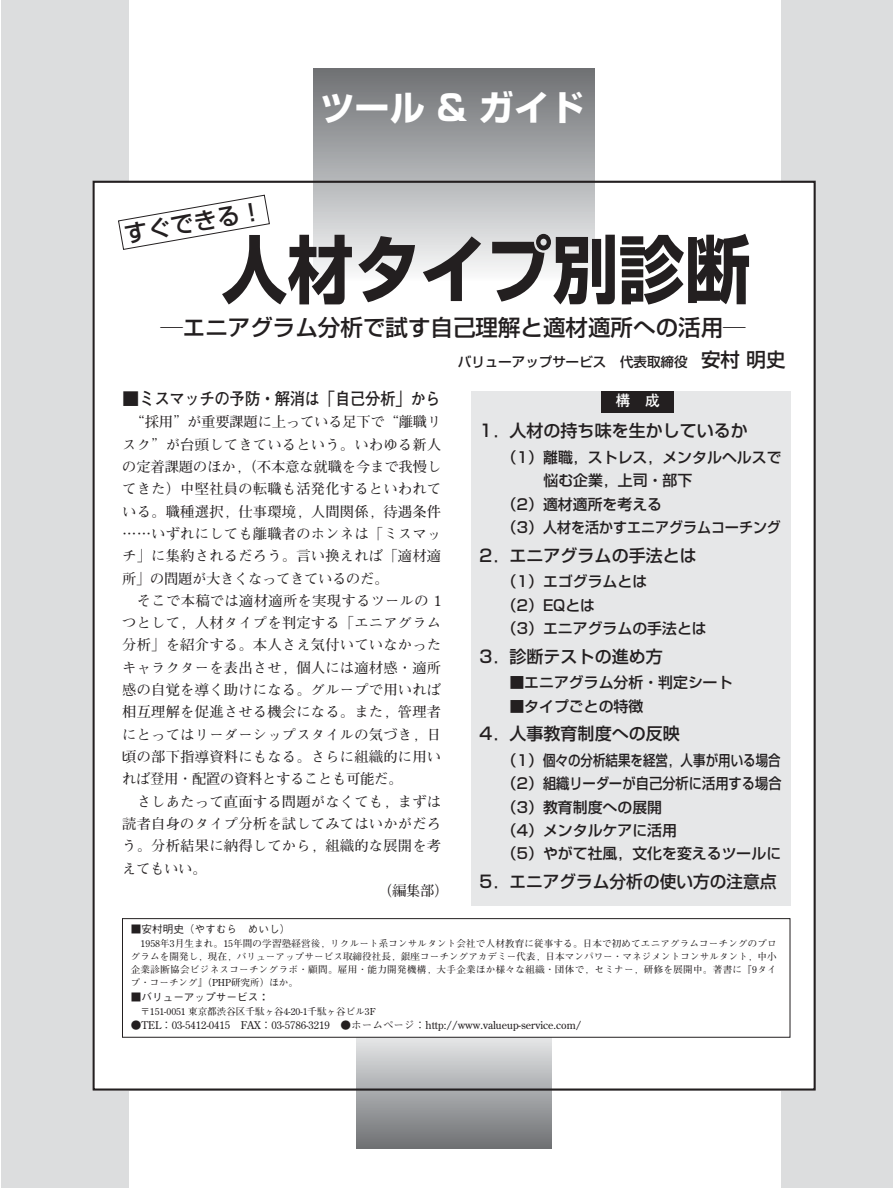
<style>
.page{position:relative;width:893px;height:1188px;background:#fff}
.page>*{position:absolute;margin:0;border:0;box-sizing:border-box;transform-origin:0 0}
.t1{font:700 73.5px "Shin Go";color:#231f20;scale:.9 1}
.t2{font:700 35.1px "Shin Go";color:#fff}
.t3{font:500 23.4px "Shin Go";color:#231f20}
.t4{font:500 22.5px "Shin Go";color:#231f20}
.t5{font:500 16.95px "Shin Go";color:#231f20}
.t6{font:700 16.95px "Futo Go B101";letter-spacing:-.03em;color:#231f20}
.t7{font:500 14.85px/23.4px "Shin Go";color:#231f20}
.t8{font:700 14.85px "Futo Go B101";color:#fff}
.t9{font:700 14.4px/22.4px "Futo Min A101";letter-spacing:.01em;color:#231f20;text-align:justify}
.t10{font:500 13.5px "Shin Go";color:#231f20}
.t11{font:700 10.65px "Futo Min A101";color:#231f20}
.t12{font:500 10.65px "Gothic BBB";color:#231f20}
.t13{font:700 9.6px/13.4px "Futo Min A101";color:#231f20;text-align:justify}
.s1{font-size:19.5px}
</style>
<div class="page">
<div style="left:1px;top:0;width:128px;height:1188px;background:#dcddde"></div>
<div style="left:781px;top:0;width:111px;height:1188px;background:#dcddde"></div>
<div style="left:92px;top:181px;width:723px;height:910px;background:#fff"></div>
<svg style="left:356px;top:1037px;width:196px;height:111px;background:#a5a6a9"></svg>
<div style="left:314px;top:68px;width:280px;height:213px;background:linear-gradient(to bottom,#6b6e71,#f7f8f9)"></div>
<div style="left:122px;top:918px;width:668px;height:119px;border:1px solid #231f20"></div>
<div style="left:471px;top:391px;width:319px;height:515px;background:#e6e7e8"></div>
<div style="left:601px;top:391px;width:73px;height:21px;background:#231f20"></div>
<svg style="left:118px;top:194px;width:152px;height:56px"></svg>
<h2 class="t2" style="left:320px;top:95px;width:266px">ツール &amp; ガイド</h2>
<h3 class="t3" style="left:123px;top:226px;width:142px;rotate:-10deg">すぐできる！</h3>
<h1 class="t1" style="left:221px;top:242px;width:589px">人材タイプ別診断</h1>
<h3 class="t4" style="left:160px;top:319px;width:586px">─エニアグラム分析で試す自己理解と適材適所への活用─</h3>
<p class="t6" style="left:122px;top:392px;width:320px">■ミスマッチの予防・解消は「自己分析」から</p>
<p class="t9" style="left:122px;top:413px;width:320px;text-indent:8px">“採用”が重要課題に上っている足下で“離職リスク”が台頭してきているという。いわゆる新人の定着課題のほか，（不本意な就職を今まで我慢してきた）中堅社員の転職も活発化するといわれている。職種選択，仕事環境，人間関係，待遇条件……いずれにしても離職者のホンネは「ミスマッチ」に集約されるだろう。言い換えれば「適材適所」の問題が大きくなってきているのだ。</p>
<p class="t9" style="left:122px;top:591px;width:320px;text-indent:15px">そこで本稿では適材適所を実現するツールの 1つとして，人材タイプを判定する「エニアグラム分析」を紹介する。本人さえ気付いていなかったキャラクターを表出させ，個人には適材感・適所感の自覚を導く助けになる。グループで用いれば相互理解を促進させる機会になる。また，管理者にとってはリーダーシップスタイルの気づき，日頃の部下指導資料にもなる。さらに組織的に用いれば登用・配置の資料とすることも可能だ。</p>
<p class="t9" style="left:137px;top:792px;width:306px">さしあたって直面する問題がなくても，まずは</p>
<p class="t9" style="left:122px;top:815px;width:320px">読者自身のタイプ分析を試してみてはいかがだろ</p>
<p class="t9" style="left:122px;top:837px;width:320px">う。分析結果に納得してから，組織的な展開を考</p>
<p class="t9" style="left:122px;top:859px;width:86px">えてもいい。</p>
<p class="t9" style="left:378px;top:882px;width:72px">（編集部）</p>
<p class="t10" style="left:458px;top:357px;width:329px">バリューアップサービス　代表取締役　<span class="s1">安村明史</span></p>
<p class="t8" style="left:615px;top:395px;width:46px">構　成</p>
<p class="t5" style="left:479px;top:425px;width:270px">1．人材の持ち味を生かしているか</p>
<p class="t7" style="left:502px;top:447px;width:281px">（1）離職，ストレス，メンタルヘルスで</p>
<p class="t7" style="left:543px;top:471px;width:150px">悩む企業，上司・部下</p>
<p class="t7" style="left:502px;top:494px;width:162px">（2）適材適所を考える</p>
<p class="t7" style="left:502px;top:517px;width:280px">（3）人材を活かすエニアグラムコーチング</p>
<p class="t5" style="left:479px;top:549px;width:218px">2．エニアグラムの手法とは</p>
<p class="t7" style="left:502px;top:572px;width:206px">（1）エゴグラムとは<br>（2）EQとは<br>（3）エニアグラムの手法とは</p>
<p class="t5" style="left:479px;top:650px;width:184px">3．診断テストの進め方</p>
<p class="t7" style="left:509px;top:672px;width:225px">■エニアグラム分析・判定シート</p>
<p class="t7" style="left:509px;top:696px;width:135px">■タイプごとの特徴</p>
<p class="t5" style="left:479px;top:727px;width:202px">4．人事教育制度への反映</p>
<p class="t7" style="left:502px;top:750px;width:281px">（1）個々の分析結果を経営，人事が用いる場合（2）組織リーダーが自己分析に活用する場合（3）教育制度への展開<br>（4）メンタルケアに活用<br>（5）やがて社風，文化を変えるツールに</p>
<p class="t5" style="left:479px;top:875px;width:298px">5．エニアグラム分析の使い方の注意点</p>
<p class="t12" style="left:131px;top:925px;width:161px">■安村明史（やすむら　めいし）</p>
<p class="t13" style="left:131px;top:938px;width:647px;text-indent:10px">1958年3月生まれ。15年間の学習塾経営後，リクルート系コンサルタント会社で人材教育に従事する。日本で初めてエニアグラムコーチングのプログラムを開発し，現在，バリューアップサービス取締役社長，銀座コーチングアカデミー代表，日本マンパワー・マネジメントコンサルタント，中小企業診断協会ビジネスコーチングラボ・顧問。雇用・能力開発機構，大手企業ほか様々な組織・団体で，セミナー，研修を展開中。著書に『9タイプ・コーチング』（PHP研究所）ほか。</p>
<p class="t12" style="left:131px;top:993px;width:140px">■バリューアップサービス：</p>
<p class="t13" style="left:140px;top:1006px;width:237px">〒151-0051 東京都渋谷区千駄ヶ谷4-20-1千駄ヶ谷ビル3F</p>
<p class="t11" style="left:131px;top:1022px;width:452px">●TEL：03-5412-0415 FAX：03-5786-3219 ●ホームページ：http://www.valueup-service.com/</p>
</div>
